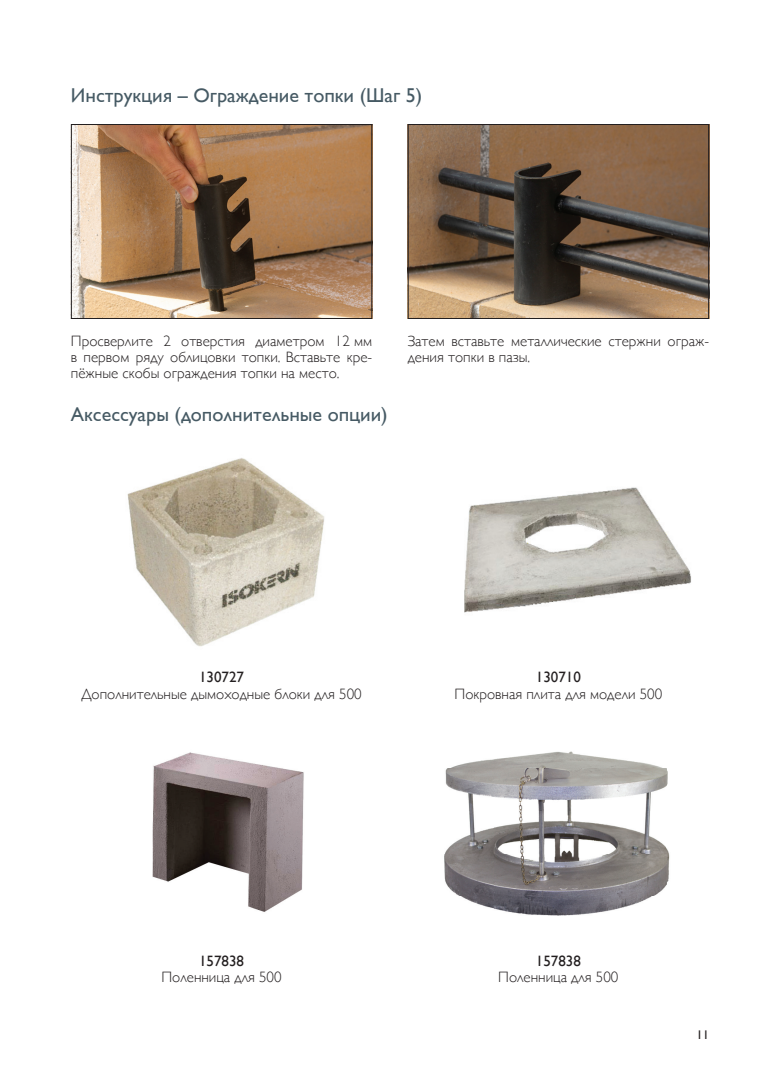
<style>
.page{position:relative;width:780px;height:1088px;background:#fff}
.page>*{position:absolute;margin:0;border:0;box-sizing:border-box;transform-origin:0 0}
.t1{font:20px "Gill Sans";color:#465a64}
.t2{font:300 15px/16.2px "Gill Sans";color:#231f20;text-align:justify}
.t3{font:15px "Gill Sans";color:#231f20}
.t4{font:12.5px "Gill Sans";color:#231f20}
</style>
<div class="page">
<img style="left:73px;top:126px;width:297px;height:191px">
<div style="left:71px;top:124px;width:301px;height:195px;border:1px solid #231f20"></div>
<img style="left:409px;top:126px;width:298px;height:191px">
<div style="left:407px;top:124px;width:302px;height:195px;border:1px solid #231f20"></div>
<img style="left:127px;top:458px;width:198px;height:189px">
<img style="left:464px;top:487px;width:227px;height:126px">
<img style="left:152px;top:752px;width:152px;height:160px">
<img style="left:444px;top:751px;width:226px;height:165px">
<h1 class="t1" style="left:71px;top:84px;width:353px">Инструкция – Ограждение топки (Шаг 5)</h1>
<p class="t2" style="left:71px;top:332px;width:303px">Просверлите 2 отверстия диаметром 12 мм в первом ряду облицовки топки. Вставьте кре&shy;пёжные скобы ограждения топки на место.</p>
<p class="t2" style="left:407px;top:332px;width:303px">Затем вставьте металлические стержни ограж&shy;дения топки в пазы.</p>
<h1 class="t1" style="left:71px;top:403px;width:318px">Аксессуары (дополнительные опции)</h1>
<p class="t3" style="left:199px;top:668px;width:46px">130727</p>
<p class="t2" style="left:81px;top:685px;width:282px">Дополнительные дымоходные блоки для 500</p>
<p class="t3" style="left:536px;top:668px;width:46px">130710</p>
<p class="t2" style="left:454px;top:685px;width:209px">Покровная плита для модели 500</p>
<p class="t3" style="left:199px;top:952px;width:46px">157838</p>
<p class="t2" style="left:161px;top:969px;width:122px">Поленница для 500</p>
<p class="t3" style="left:536px;top:952px;width:46px">157838</p>
<p class="t2" style="left:498px;top:969px;width:122px">Поленница для 500</p>
<p class="t4" style="left:696px;top:1027px;width:14px">11</p>
</div>
